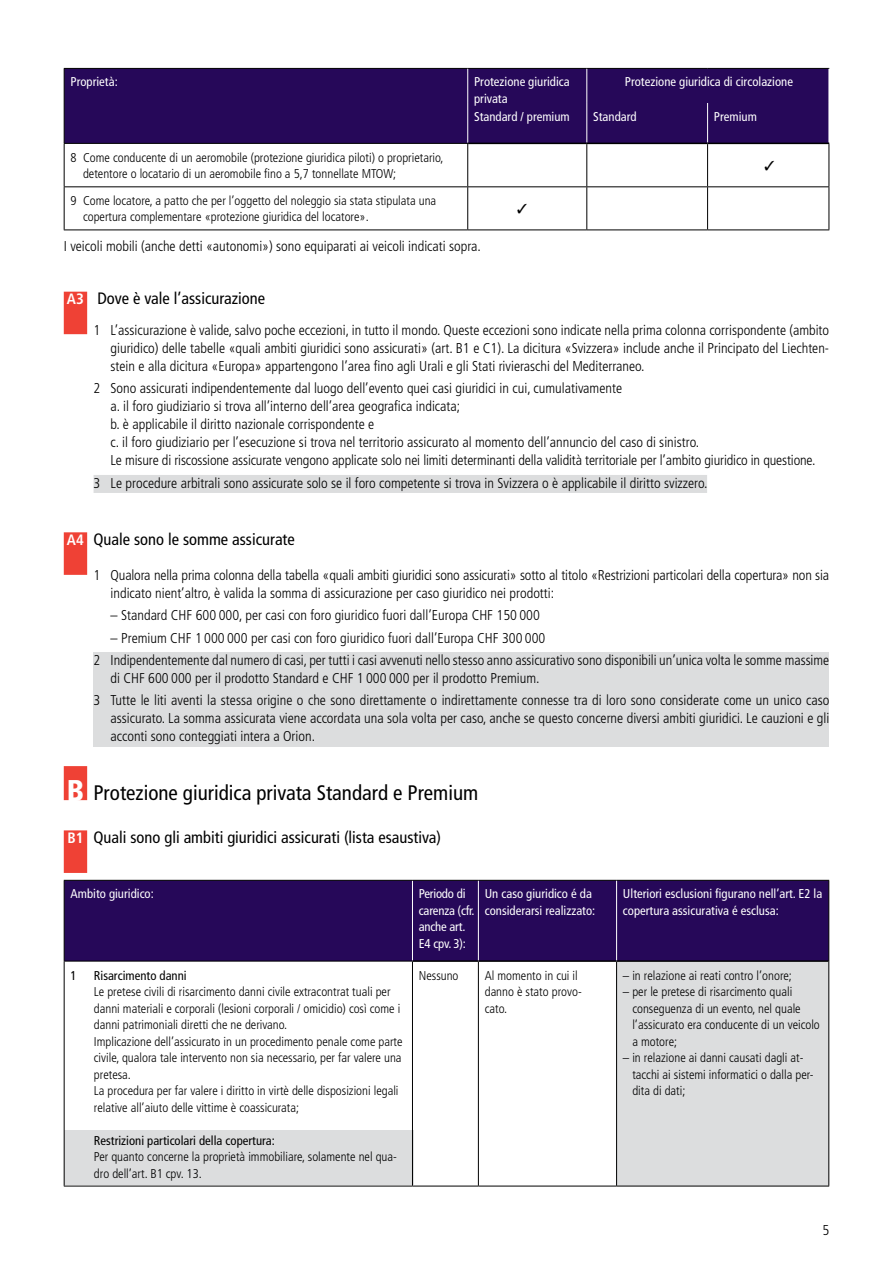
<style>
.page{position:relative;width:893px;height:1263px;background:#fff}
.page>*{position:absolute;margin:0;border:0;box-sizing:border-box;transform-origin:0 0}
.t1{font:condensed 21px "Frutiger";color:#000}
.t2{font:condensed 16.5px "Frutiger";color:#000}
.t3{font:300 condensed 14.25px/18px "Frutiger LT";color:#000}
.t4{font:300 condensed 12.75px/16.5px "Frutiger LT";color:#000}
.t5{font:condensed 12.75px/16.5px "Frutiger";color:#fff}
.t6{font:condensed 12.75px "Frutiger";color:#000}
.s1{font-weight:700;font-size:15px;color:#fff}
.s2{font-family:"Frutiger LT";font-weight:900;font-size:30px;color:#fff}
</style>
<div class="page">
<div style="left:94px;top:652px;width:735px;height:94px;background:#dcddde"></div>
<div style="left:64px;top:1130px;width:349px;height:55px;background:#dcddde"></div>
<div style="left:64px;top:292px;width:23px;height:42px;background:#ef4135"></div>
<div style="left:94px;top:475px;width:613px;height:18px;background:#dcddde"></div>
<div style="left:65px;top:69px;width:764px;height:74px;background:#260859"></div>
<hr style="left:64px;top:68px;width:404px;height:1px;background:#000">
<hr style="left:64px;top:69px;width:1px;height:34px;background:#000">
<hr style="left:468px;top:68px;width:119px;height:1px;background:#000">
<hr style="left:587px;top:68px;width:121px;height:1px;background:#000">
<hr style="left:708px;top:68px;width:121px;height:1px;background:#000">
<hr style="left:64px;top:103px;width:1px;height:40px;background:#000">
<hr style="left:64px;top:143px;width:404px;height:1px;background:#000">
<hr style="left:467px;top:69px;width:1px;height:34px;background:#fff">
<hr style="left:586px;top:69px;width:1px;height:34px;background:#fff">
<hr style="left:467px;top:103px;width:1px;height:40px;background:#fff">
<hr style="left:586px;top:103px;width:1px;height:40px;background:#fff">
<hr style="left:707px;top:103px;width:1px;height:40px;background:#fff">
<hr style="left:468px;top:143px;width:119px;height:1px;background:#000">
<hr style="left:587px;top:143px;width:121px;height:1px;background:#000">
<hr style="left:708px;top:143px;width:121px;height:1px;background:#000">
<hr style="left:64px;top:144px;width:1px;height:42px;background:#000">
<hr style="left:64px;top:187px;width:1px;height:43px;background:#000">
<hr style="left:467px;top:144px;width:1px;height:42px;background:#000">
<hr style="left:467px;top:187px;width:1px;height:43px;background:#000">
<hr style="left:586px;top:144px;width:1px;height:42px;background:#000">
<hr style="left:586px;top:187px;width:1px;height:43px;background:#000">
<hr style="left:707px;top:144px;width:1px;height:42px;background:#000">
<hr style="left:829px;top:144px;width:1px;height:42px;background:#000">
<hr style="left:707px;top:187px;width:1px;height:43px;background:#000">
<hr style="left:829px;top:187px;width:1px;height:43px;background:#000">
<hr style="left:64px;top:186px;width:404px;height:1px;background:#000">
<hr style="left:64px;top:230px;width:404px;height:1px;background:#000">
<hr style="left:468px;top:186px;width:119px;height:1px;background:#000">
<hr style="left:468px;top:230px;width:119px;height:1px;background:#000">
<hr style="left:587px;top:186px;width:121px;height:1px;background:#000">
<hr style="left:708px;top:186px;width:121px;height:1px;background:#000">
<hr style="left:587px;top:230px;width:121px;height:1px;background:#000">
<hr style="left:708px;top:230px;width:121px;height:1px;background:#000">
<div style="left:64px;top:532px;width:23px;height:43px;background:#ef4135"></div>
<div style="left:64px;top:830px;width:23px;height:43px;background:#ef4135"></div>
<div style="left:65px;top:881px;width:763px;height:80px;background:#260859"></div>
<div style="left:617px;top:961px;width:212px;height:225px;background:#dcddde"></div>
<hr style="left:64px;top:961px;width:349px;height:1px;background:#000">
<hr style="left:413px;top:960px;width:65px;height:2px;background:#000">
<hr style="left:478px;top:960px;width:139px;height:2px;background:#000">
<hr style="left:617px;top:960px;width:211px;height:2px;background:#000">
<hr style="left:412px;top:881px;width:1px;height:79px;background:#fff">
<hr style="left:412px;top:880px;width:66px;height:1px;background:#000">
<hr style="left:478px;top:881px;width:1px;height:79px;background:#fff">
<hr style="left:478px;top:880px;width:139px;height:1px;background:#000">
<hr style="left:616px;top:881px;width:1px;height:79px;background:#fff">
<hr style="left:828px;top:881px;width:1px;height:80px;background:#000">
<hr style="left:617px;top:880px;width:212px;height:1px;background:#000">
<hr style="left:64px;top:1186px;width:348px;height:1px;background:#000">
<hr style="left:412px;top:1186px;width:66px;height:1px;background:#000">
<hr style="left:478px;top:1186px;width:139px;height:1px;background:#000">
<hr style="left:617px;top:1186px;width:212px;height:1px;background:#000">
<hr style="left:64px;top:880px;width:348px;height:1px;background:#000">
<hr style="left:64px;top:881px;width:1px;height:80px;background:#000">
<hr style="left:64px;top:961px;width:1px;height:225px;background:#000">
<hr style="left:412px;top:961px;width:1px;height:225px;background:#000">
<hr style="left:478px;top:962px;width:1px;height:224px;background:#000">
<hr style="left:616px;top:962px;width:1px;height:224px;background:#000">
<hr style="left:828px;top:961px;width:1px;height:225px;background:#000">
<div style="left:64px;top:766px;width:23px;height:34px;background:#ef4135"></div>
<p class="t5" style="left:71px;top:74px;width:49px">Proprietà:</p>
<p class="t5" style="left:474px;top:74px;width:97px">Protezione giuridica privata</p>
<p class="t5" style="left:625px;top:74px;width:170px">Protezione giuridica di circolazione</p>
<p class="t5" style="left:474px;top:108px;width:97px">Standard / premium</p>
<p class="t5" style="left:593px;top:108px;width:45px">Standard</p>
<p class="t5" style="left:714px;top:108px;width:44px">Premium</p>
<p class="t4" style="left:83px;top:149px;width:362px;text-indent:-12px">8 Come conducente di un aeromobile (protezione giuridica piloti) o proprietario, detentore o locatario di un aeromobile fino a 5,7 tonnellate MTOW;</p>
<p class="t4" style="left:83px;top:192px;width:355px;text-indent:-12px">9 Come locatore, a patto che per l’oggetto del noleggio sia stata stipulata una copertura complementare «protezione giuridica del locatore».</p>
<p class="t3" style="left:64px;top:238px;width:418px">I veicoli mobili (anche detti «autonomi») sono equiparati ai veicoli indicati sopra.</p>
<p class="t2" style="left:67px;top:289px;width:200px"><span class="s1">A3</span> Dove è vale l’assicurazione</p>
<p class="t3" style="left:111px;top:321px;width:720px;text-align:justify;text-indent:-17px">1 L’assicurazione è valide, salvo poche eccezioni, in tutto il mondo. Queste eccezioni sono indicate nella prima colonna corrispondente (ambito giuridico) delle tabelle «quali ambiti giuridici sono assicurati» (art. B1 e C1). La dicitura «Svizzera» include anche il Principato del Liechten&shy;stein e alla dicitura «Europa» appartengono l’area fino agli Urali e gli Stati rivieraschi del Mediterraneo.</p>
<p class="t3" style="left:111px;top:380px;width:706px;text-indent:-17px">2 Sono assicurati indipendentemente dal luogo dell’evento quei casi giuridici in cui, cumulativamente<br>a. il foro giudiziario si trova all’interno dell’area geografica indicata;<br>b. è applicabile il diritto nazionale corrispondente e<br>c. il foro giudiziario per l’esecuzione si trova nel territorio assicurato al momento dell’annuncio del caso di sinistro.<br>Le misure di riscossione assicurate vengono applicate solo nei limiti determinanti della validità territoriale per l’ambito giuridico in questione.</p>
<p class="t3" style="left:94px;top:474px;width:616px">3 Le procedure arbitrali sono assicurate solo se il foro competente si trova in Svizzera o è applicabile il diritto svizzero.</p>
<p class="t2" style="left:67px;top:530px;width:229px"><span class="s1">A4</span> Quale sono le somme assicurate</p>
<p class="t3" style="left:111px;top:566px;width:720px;text-indent:-17px">1 Qualora nella prima colonna della tabella «quali ambiti giuridici sono assicurati» sotto al titolo «Restrizioni particolari della copertura» non sia indicato nient’altro, è valida la somma di assicurazione per caso giuridico nei prodotti:</p>
<p class="t3" style="left:111px;top:607px;width:431px">– Standard CHF 600 000, per casi con foro giuridico fuori dall’Europa CHF 150 000</p>
<p class="t3" style="left:94px;top:627px;width:737px;line-height:22.2px;text-indent:17px">– Premium CHF 1 000 000 per casi con foro giuridico fuori dall’Europa CHF 300 000<br>2 Indipendentemente dal numero di casi, per tutti i casi avvenuti nello stesso anno assicurativo sono disponibili un’unica volta le somme massime</p>
<p class="t3" style="left:94px;top:667px;width:737px;line-height:22.2px;text-indent:17px">di CHF 600 000 per il prodotto Standard e CHF 1 000 000 per il prodotto Premium.<br>3 Tutte le liti aventi la stessa origine o che sono direttamente o indirettamente connesse tra di loro sono considerate come un unico caso</p>
<p class="t3" style="left:111px;top:709px;width:720px">assicurato. La somma assicurata viene accordata una sola volta per caso, anche se questo concerne diversi ambiti giuridici. Le cauzioni e gli acconti sono conteggiati intera a Orion.</p>
<h1 class="t1" style="left:67px;top:781px;width:413px"><span class="s2">B</span> Protezione giuridica privata Standard e Premium</h1>
<p class="t2" style="left:67px;top:828px;width:375px"><span class="s1">B1</span> Quali sono gli ambiti giuridici assicurati (lista esaustiva)</p>
<p class="t5" style="left:71px;top:886px;width:85px">Ambito giuridico:</p>
<p class="t5" style="left:419px;top:886px;width:57px">Periodo di carenza (cfr. anche art.<br>E4 cpv. 3):</p>
<p class="t5" style="left:485px;top:886px;width:112px">Un caso giuridico é da considerarsi realizzato:</p>
<p class="t5" style="left:623px;top:886px;width:201px">Ulteriori esclusioni figurano nell’art. E2 la copertura assicurativa é esclusa:</p>
<p class="t6" style="left:71px;top:968px;width:8px">1</p>
<p class="t6" style="left:94px;top:968px;width:94px">Risarcimento danni</p>
<p class="t4" style="left:94px;top:983px;width:310px">Le pretese civili di risarcimento danni civile extracontrat tuali per danni materiali e corporali (lesioni corporali / omicidio) così come i danni patrimoniali diretti che ne derivano.<br>Implicazione dell’assicurato in un procedimento penale come parte civile, qualora tale intervento non sia necessario, per far valere una pretesa.<br>La procedura per far valere i diritto in virtè delle disposizioni legali relative all’aiuto delle vittime è coassicurata;</p>
<p class="t6" style="left:94px;top:1133px;width:183px">Restrizioni particolari della copertura:</p>
<p class="t4" style="left:94px;top:1148px;width:304px">Per quanto concerne la proprietà immobiliare, solamente nel qua&shy;dro dell’art. B1 cpv. 13.</p>
<p class="t4" style="left:419px;top:967px;width:41px">Nessuno</p>
<p class="t4" style="left:485px;top:967px;width:99px">Al momento in cui il danno è stato provo&shy;cato.</p>
<p class="t4" style="left:623px;top:967px;width:171px">– in relazione ai reati contro l’onore;</p>
<p class="t4" style="left:632px;top:983px;width:189px;text-indent:-9px">– per le pretese di risarcimento quali conseguenza di un evento, nel quale l’assicurato era conducente di un veicolo a motore;</p>
<p class="t4" style="left:632px;top:1049px;width:183px;text-indent:-9px">– in relazione ai danni causati dagli at&shy;tacchi ai sistemi informatici o dalla per&shy;dita di dati;</p>
<p class="t3" style="left:822px;top:1222px;width:8px">5</p>
</div>
